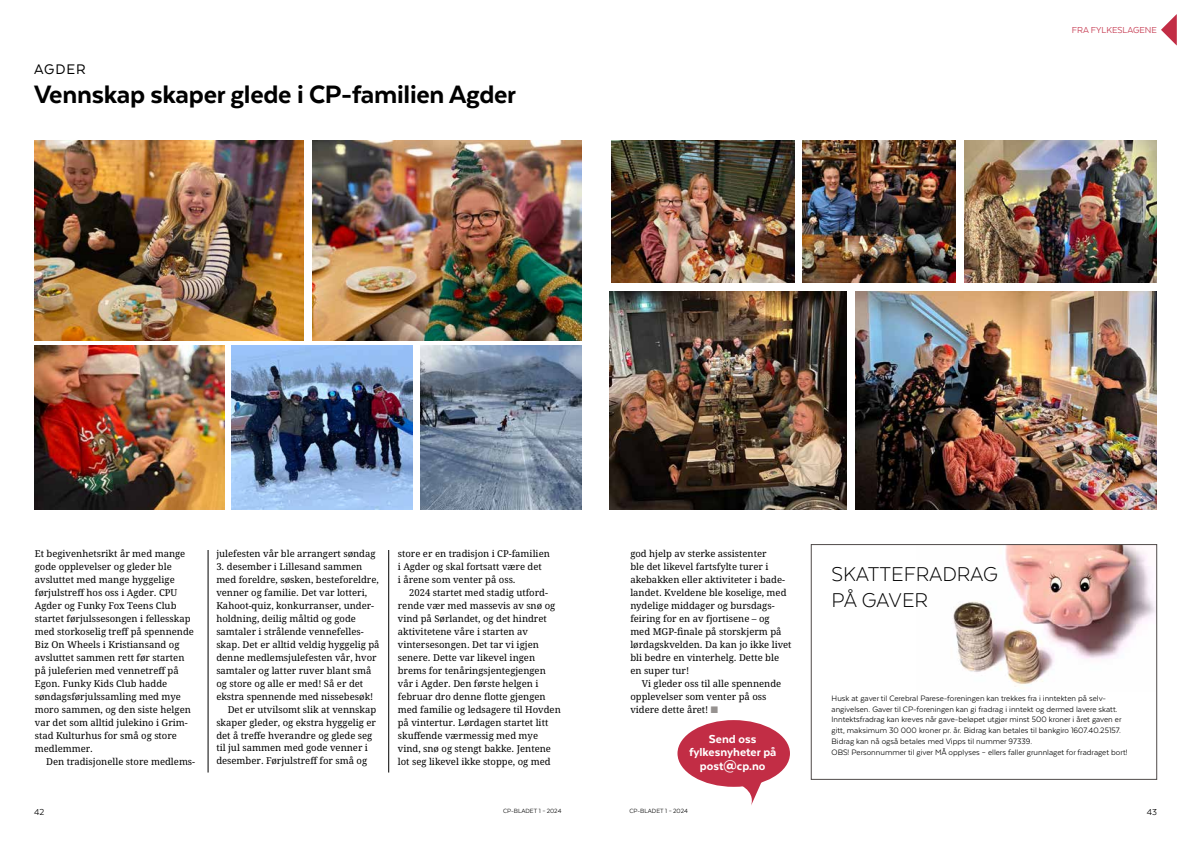
<style>
.page{position:relative;width:1191px;height:842px;background:#fff}
.page>*{position:absolute;margin:0;border:0;box-sizing:border-box;transform-origin:0 0}
.t1{font:800 29px "Texta";letter-spacing:-.01em;color:#000}
.t2{font:300 23px/26px "Texta";color:#000}
.t3{font:16px "Texta";letter-spacing:.06em;color:#000}
.t4{font:800 13.3px/13.8px "Texta";color:#fff;text-align:center}
.t5{font:10px "Texta";color:#c22d45}
.t6{font:10px "Texta";color:#000}
.t7{font:9.5px/13px "Droid Serif Pro";color:#000}
.t8{font:9px/10.8px "Texta";color:#000}
.t9{font:7px "Texta";color:#000}
.s1{color:#969290}
</style>
<div class="page">
<svg style="left:1161px;top:15px;width:15px;height:30px"></svg>
<img style="left:952px;top:546px;width:203px;height:141px">
<div style="left:811px;top:544px;width:346px;height:236px;border:1px solid #504b4a"></div>
<hr style="left:208px;top:550px;width:1px;height:222px;background:#000">
<hr style="left:388px;top:550px;width:1px;height:222px;background:#000">
<img style="left:34px;top:140px;width:270px;height:200px">
<img style="left:312px;top:140px;width:270px;height:200px">
<img style="left:34px;top:346px;width:190px;height:164px">
<img style="left:609px;top:291px;width:238px;height:219px">
<img style="left:232px;top:346px;width:181px;height:164px">
<img style="left:420px;top:346px;width:161px;height:164px">
<img style="left:964px;top:140px;width:193px;height:142px">
<img style="left:855px;top:291px;width:302px;height:219px">
<img style="left:611px;top:140px;width:184px;height:142px">
<img style="left:802px;top:140px;width:153px;height:142px">
<div style="left:677px;top:720px;width:113px;height:67px;background:#c22d45;border-radius:50%"></div>
<svg style="left:735px;top:781px;width:30px;height:24px"></svg>
<h3 class="t3" style="left:34px;top:61px;width:53px">AGDER</h3>
<h1 class="t1" style="left:34px;top:80px;width:483px">Vennskap skaper glede i CP-familien Agder</h1>
<p class="t5" style="left:1071px;top:25px;width:87px">FRA FYLKESLAGENE</p>
<p class="t7" style="left:35px;top:546px;width:161px">Et begivenhetsrikt år med mange gode opplevelser og gleder ble avsluttet med mange hyggelige førjulstreff hos oss i Agder. CPU<br>Agder og Funky Fox Teens Club startet førjulssesongen i fellesskap med storkoselig treff på spennende<br>Biz On Wheels i Kristiansand og avsluttet sammen rett før starten på juleferien med vennetreff på<br>Egon. Funky Kids Club hadde søndagsførjulssamling med mye moro sammen, og den siste helgen var det som alltid julekino i Grim&shy;stad Kulturhus for små og store medlemmer.</p>
<p class="t7" style="left:46px;top:754px;width:150px">Den tradisjonelle store medlems-</p>
<p class="t7" style="left:216px;top:546px;width:161px">julefesten vår ble arrangert søndag</p>
<p class="t7" style="left:216px;top:559px;width:147px">3. desember i Lillesand sammen</p>
<p class="t7" style="left:216px;top:572px;width:164px">med foreldre, søsken, besteforeldre,</p>
<p class="t7" style="left:216px;top:585px;width:152px">venner og familie. Det var lotteri,</p>
<p class="t7" style="left:216px;top:598px;width:159px">Kahoot-quiz, konkurranser, under-</p>
<p class="t7" style="left:216px;top:611px;width:141px">holdning, deilig måltid og gode</p>
<p class="t7" style="left:216px;top:624px;width:148px">samtaler i strålende vennefelles-</p>
<p class="t7" style="left:216px;top:637px;width:165px">skap. Det er alltid veldig hyggelig på</p>
<p class="t7" style="left:216px;top:650px;width:162px">denne medlemsjulefesten vår, hvor</p>
<p class="t7" style="left:216px;top:663px;width:157px">samtaler og latter ruver blant små</p>
<p class="t7" style="left:216px;top:676px;width:148px">og store og alle er med! Så er det</p>
<p class="t7" style="left:216px;top:689px;width:159px">ekstra spennende med nissebesøk!</p>
<p class="t7" style="left:228px;top:702px;width:150px">Det er utvilsomt slik at vennskap</p>
<p class="t7" style="left:216px;top:715px;width:161px">skaper gleder, og ekstra hyggelig er</p>
<p class="t7" style="left:216px;top:728px;width:158px">det å treffe hverandre og glede seg</p>
<p class="t7" style="left:216px;top:741px;width:153px">til jul sammen med gode venner i</p>
<p class="t7" style="left:216px;top:754px;width:152px">desember. Førjulstreff for små og</p>
<p class="t7" style="left:398px;top:547px;width:154px">store er en tradisjon i CP-familien i Agder og skal fortsatt være det<br>i årene som venter på oss.</p>
<p class="t7" style="left:398px;top:586px;width:164px;text-indent:11px">2024 startet med stadig utford&shy;rende vær med massevis av snø og vind på Sørlandet, og det hindret aktivitetene våre i starten av vintersesongen. Det tar vi igjen senere. Dette var likevel ingen brems for tenåringsjentegjengen vår i Agder. Den første helgen i februar dro denne flotte gjengen med familie og ledsagere til Hovden på vintertur. Lørdagen startet litt skuffende værmessig med mye vind, snø og stengt bakke. Jentene lot seg likevel ikke stoppe, og med</p>
<p class="t7" style="left:630px;top:546px;width:163px">god hjelp av sterke assistenter<br>ble det likevel fartsfylte turer i akebakken eller aktiviteter i bade&shy;landet. Kveldene ble koselige, med nydelige middager og bursdags&shy;feiring for en av fjortisene – og med MGP-finale på storskjerm på lørdagskvelden. Da kan jo ikke livet bli bedre en vinterhelg. Dette ble en super tur!</p>
<p class="t7" style="left:630px;top:676px;width:152px;text-indent:11px">Vi gleder oss til alle spennende opplevelser som venter på oss videre dette året! <span class="s1">■</span></p>
<h3 class="t4" style="left:689px;top:732px;width:89px">Send oss fylkesnyheter på post@cp.no</h3>
<h2 class="t2" style="left:831px;top:561px;width:168px">SKATTEFRADRAG<br>PÅ GAVER</h2>
<p class="t8" style="left:831px;top:693px;width:297px">Husk at gaver til Cerebral Parese-foreningen kan trekkes fra i inntekten på selv&shy;angivelsen. Gaver til CP-foreningen kan gi fradrag i inntekt og dermed lavere skatt.<br>Inntektsfradrag kan kreves når gave-beløpet utgjør minst 500 kroner i året gaven er gitt, maksimum 30 000 kroner pr. år. Bidrag kan betales til bankgiro 1607.40.25157.<br>Bidrag kan nå også betales med Vipps til nummer 97339.<br>OBS! Personnummer til giver MÅ opplyses – ellers faller grunnlaget for fradraget bort!</p>
<p class="t6" style="left:34px;top:807px;width:12px">42</p>
<p class="t9" style="left:503px;top:807px;width:60px">CP-BLADET 1 – 2024</p>
<p class="t9" style="left:629px;top:807px;width:60px">CP-BLADET 1 – 2024</p>
<p class="t6" style="left:1146px;top:807px;width:12px">43</p>
</div>
